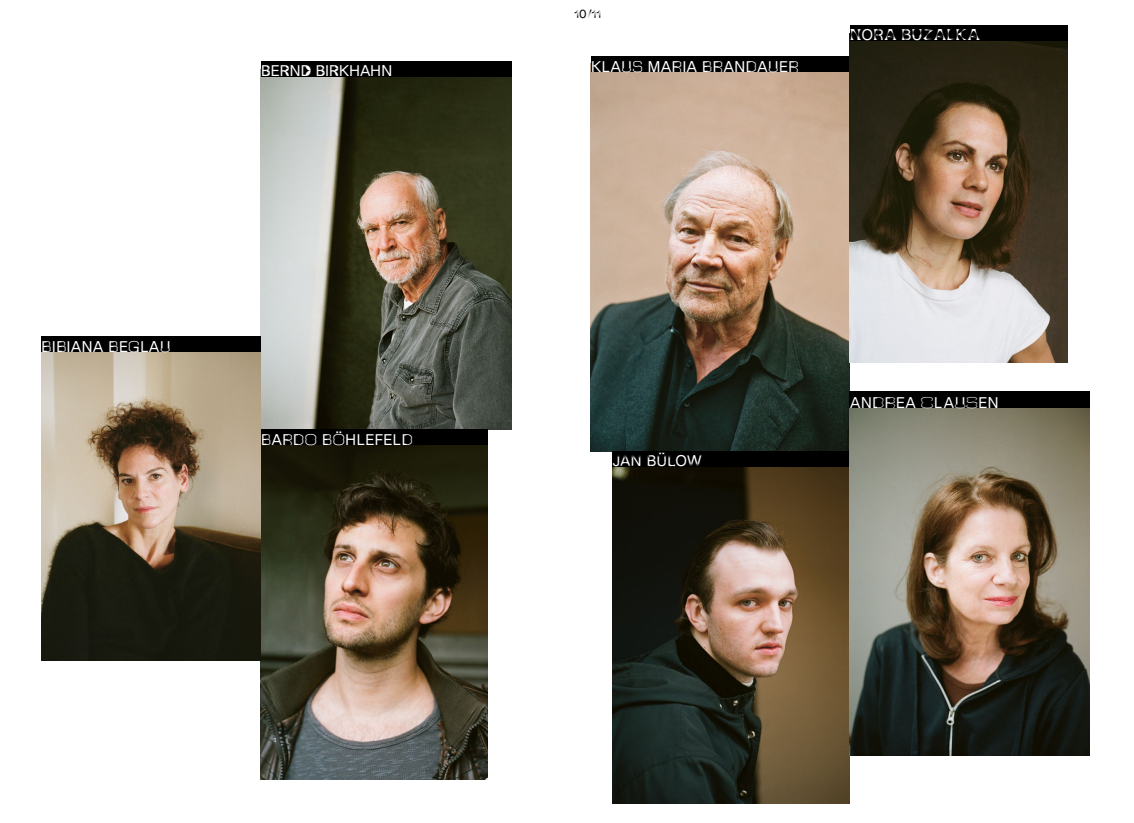
<style>
.page{position:relative;width:1134px;height:823px;background:#fff}
.page>*{position:absolute;margin:0;border:0;box-sizing:border-box;transform-origin:0 0}
.t1{font:15px "Phase GGX 0 48 46";color:#fff}
.t2{font:15px "Phase BGX 0 0 100";letter-spacing:-.02em;color:#fff}
.t3{font:15px "Phase GGX 0 63 100";color:#fff}
.t4{font:15px "Phase EGX 25 84 71";color:#fff}
.t5{font:15px "Phase DGX 26 5 63";color:#fff}
.t6{font:12px "Phase DGX 6 79 48";color:#000}
.s1{color:#fff}
</style>
<div class="page">
<img style="left:591px;top:72px;width:259px;height:379px">
<div style="left:591px;top:57px;width:259px;height:15px;background:#000"></div>
<img style="left:612px;top:466px;width:238px;height:336px">
<div style="left:612px;top:451px;width:238px;height:15px;background:#000"></div>
<img style="left:261px;top:76px;width:250px;height:353px">
<div style="left:261px;top:61px;width:250px;height:15px;background:#000"></div>
<img style="left:261px;top:444px;width:227px;height:335px">
<div style="left:261px;top:429px;width:227px;height:15px;background:#000"></div>
<img style="left:850px;top:40px;width:217px;height:322px">
<div style="left:850px;top:25px;width:217px;height:15px;background:#000"></div>
<img style="left:850px;top:408px;width:240px;height:347px">
<div style="left:850px;top:391px;width:240px;height:17px;background:#000"></div>
<img style="left:41px;top:351px;width:220px;height:309px">
<div style="left:41px;top:336px;width:220px;height:15px;background:#000"></div>
<p class="t2" style="left:261px;top:59px;width:133px">BERND BIRKHAHN</p>
<p class="t1" style="left:41px;top:334px;width:131px">BIBIANA BEGLAU</p>
<p class="t1" style="left:261px;top:427px;width:154px">BARDO BÖHLEFELD</p>
<p class="t6" style="left:574px;top:4px;width:29px">10<span class="s1">11</span>/11</p>
<p class="t1" style="left:591px;top:55px;width:209px">KLAUS MARIA BRANDAUER</p>
<p class="t4" style="left:850px;top:23px;width:132px">NORA BUZALKA</p>
<p class="t5" style="left:612px;top:449px;width:91px">JAN BÜLOW</p>
<p class="t3" style="left:850px;top:390px;width:151px">ANDREA CLAUSEN</p>
</div>
